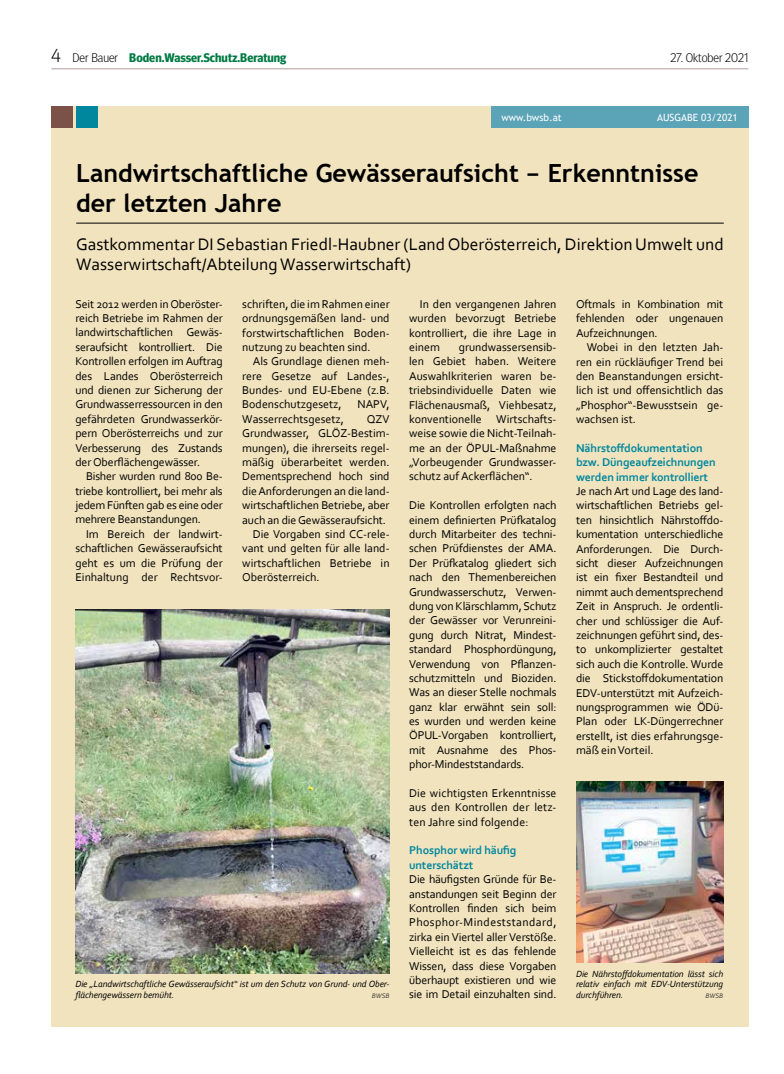
<style>
.page{position:relative;width:784px;height:1074px;background:#fff}
.page>*{position:absolute;margin:0;border:0;box-sizing:border-box;transform-origin:0 0}
.t1{font:700 25px/30px "Trebuchet MS";color:#000}
.t2{font:17.5px/20px "Corbel";color:#000}
.t3{font:700 12.5px "Meta Head OT";color:#007a44}
.t4{font:300 12.5px "Meta Head OT";color:#000}
.t5{font:11.88px/14.4px "Corbel";color:#000;text-align:justify}
.t6{font:700 11.88px/14.4px "Corbel";letter-spacing:-.01em;color:#00879d}
.t7{font:10px "Trebuchet MS";color:#fff}
.t8{font:italic 9.38px/10.6px "Corbel";letter-spacing:-.01em;color:#000}
.t9{font:italic 6.88px "Corbel";color:#423e3b}
.s1{font-weight:300;font-size:18.75px;color:#000}
.s2{font-weight:300;color:#000}
</style>
<div class="page">
<hr style="left:51px;top:68px;width:697px;height:1px;background:#b09f9c">
<div style="left:51px;top:106px;width:697px;height:920px;background:#f1e3be"></div>
<div style="left:51px;top:106px;width:22px;height:22px;background:#7c5248"></div>
<div style="left:76px;top:106px;width:21px;height:22px;background:#00879d"></div>
<div style="left:490px;top:106px;width:258px;height:22px;background:#5ba3b6"></div>
<hr style="left:76px;top:223px;width:647px;height:1px;background:#000">
<img style="left:75px;top:609px;width:314px;height:364px">
<img style="left:576px;top:781px;width:146px;height:181px">
<p class="t3" style="left:51px;top:51px;width:236px"><span class="s1">4</span> <span class="s2">Der Bauer</span> Boden.Wasser.Schutz.Beratung</p>
<p class="t4" style="left:670px;top:51px;width:80px">27. Oktober 2021</p>
<p class="t7" style="left:501px;top:111px;width:62px">www.bwsb.at</p>
<p class="t7" style="left:656px;top:111px;width:82px">AUSGABE 03/2021</p>
<h1 class="t1" style="left:76px;top:158px;width:623px">Landwirtschaftliche Gewässeraufsicht – Erkenntnisse der letzten Jahre</h1>
<h2 class="t2" style="left:76px;top:234px;width:648px">Gastkommentar DI Sebastian Friedl-Haubner (Land Oberösterreich, Direktion Umwelt und<br>Wasserwirtschaft/Abteilung Wasserwirtschaft)</h2>
<p class="t5" style="left:75px;top:296px;width:149px">Seit 2012 werden in Oberöster&shy;reich Betriebe im Rahmen der landwirtschaftlichen Gewäs&shy;seraufsicht kontrolliert. Die Kontrollen erfolgen im Auftrag des Landes Oberösterreich und dienen zur Sicherung der Grundwasserressourcen in den gefährdeten Grundwasserkör&shy;pern Oberösterreichs und zur Verbesserung des Zustands der Oberflächengewässer.</p>
<p class="t5" style="left:75px;top:469px;width:149px;text-indent:11px">Bisher wurden rund 800 Be&shy;triebe kontrolliert, bei mehr als jedem Fünften gab es eine oder mehrere Beanstandungen.</p>
<p class="t5" style="left:75px;top:526px;width:149px;text-indent:11px">Im Bereich der landwirt&shy;schaftlichen Gewässeraufsicht geht es um die Prüfung der Einhaltung der Rechtsvor-</p>
<p class="t5" style="left:242px;top:296px;width:149px">schriften, die im Rahmen einer ordnungsgemäßen land- und forstwirtschaftlichen Boden&shy;nutzung zu beachten sind.</p>
<p class="t5" style="left:242px;top:354px;width:149px;text-indent:11px">Als Grundlage dienen meh&shy;rere Gesetze auf Landes-, Bundes- und EU-Ebene (z.B.<br>Bodenschutzgesetz,</p>
<p class="t5" style="left:357px;top:397px;width:34px">NAPV,</p>
<p class="t5" style="left:242px;top:411px;width:103px">Wasserrechtsgesetz,</p>
<p class="t5" style="left:366px;top:411px;width:24px">QZV</p>
<p class="t5" style="left:242px;top:426px;width:149px">Grundwasser, GLÖZ-Bestim-</p>
<p class="t5" style="left:242px;top:440px;width:149px">mungen), die ihrerseits regel-</p>
<p class="t5" style="left:242px;top:454px;width:149px">mäßig überarbeitet werden.</p>
<p class="t5" style="left:242px;top:469px;width:149px">Dementsprechend hoch sind</p>
<p class="t5" style="left:242px;top:483px;width:149px">die Anforderungen an die land-</p>
<p class="t5" style="left:242px;top:498px;width:149px">wirtschaftlichen Betriebe, aber</p>
<p class="t5" style="left:242px;top:512px;width:145px">auch an die Gewässeraufsicht.</p>
<p class="t5" style="left:253px;top:526px;width:138px">Die Vorgaben sind CC-rele-</p>
<p class="t5" style="left:242px;top:541px;width:149px">vant und gelten für alle land-</p>
<p class="t5" style="left:242px;top:555px;width:149px">wirtschaftlichen Betriebe in</p>
<p class="t5" style="left:242px;top:569px;width:79px">Oberösterreich.</p>
<p class="t8" style="left:75px;top:978px;width:315px">Die „Landwirtschaftliche Gewässeraufsicht“ ist um den Schutz von Grund- und Ober&shy;flächengewässern bemüht.</p>
<p class="t9" style="left:372px;top:991px;width:19px">BWSB</p>
<p class="t5" style="left:409px;top:296px;width:149px;text-indent:11px">In den vergangenen Jahren wurden bevorzugt Betriebe kontrolliert, die ihre Lage in einem</p>
<p class="t5" style="left:409px;top:339px;width:149px;text-indent:50px">grundwassersensib&shy;len Gebiet haben. Weitere Auswahlkriterien waren be&shy;triebsindividuelle Daten wie Flächenausmaß, Viehbesatz, konventionelle Wirtschafts&shy;weise sowie die Nicht-Teilnah&shy;me an der ÖPUL-Maßnahme „Vorbeugender Grundwasser&shy;schutz auf Ackerflächen“.</p>
<p class="t5" style="left:409px;top:498px;width:149px">Die Kontrollen erfolgten nach einem definierten Prüfkatalog durch Mitarbeiter des techni&shy;schen Prüfdienstes der AMA.<br>Der Prüfkatalog gliedert sich nach den Themenbereichen Grundwasserschutz, Verwen&shy;dung von Klärschlamm, Schutz der Gewässer vor Verunreini&shy;gung durch Nitrat, Mindest&shy;standard Phosphordüngung, Verwendung von Pflanzen&shy;schutzmitteln und Bioziden.<br>Was an dieser Stelle nochmals ganz klar erwähnt sein soll: es wurden und werden keine ÖPUL-Vorgaben kontrolliert, mit Ausnahme des Phos&shy;phor-Mindeststandards.</p>
<p class="t5" style="left:409px;top:785px;width:149px">Die wichtigsten Erkenntnisse aus den Kontrollen der letz&shy;ten Jahre sind folgende:</p>
<p class="t6" style="left:409px;top:843px;width:109px">Phosphor wird häufig unterschätzt</p>
<p class="t5" style="left:409px;top:872px;width:149px">Die häufigsten Gründe für Be&shy;anstandungen seit Beginn der Kontrollen finden sich beim Phosphor-Mindeststandard, zirka ein Viertel aller Verstöße.<br>Vielleicht ist es das fehlende Wissen, dass diese Vorgaben überhaupt existieren und wie sie im Detail einzuhalten sind.</p>
<p class="t5" style="left:575px;top:297px;width:149px">Oftmals in Kombination mit fehlenden oder ungenauen Aufzeichnungen.</p>
<p class="t5" style="left:575px;top:340px;width:149px;text-indent:11px">Wobei in den letzten Jah&shy;ren ein rückläufiger Trend bei den Beanstandungen ersicht&shy;lich ist und offensichtlich das „Phosphor“-Bewusstsein ge&shy;wachsen ist.</p>
<p class="t6" style="left:575px;top:440px;width:141px">Nährstoffdokumentation bzw. Düngeaufzeichnungen werden immer kontrolliert</p>
<p class="t5" style="left:575px;top:484px;width:149px">Je nach Art und Lage des land&shy;wirtschaftlichen Betriebs gel&shy;ten hinsichtlich Nährstoffdo&shy;kumentation unterschiedliche Anforderungen. Die Durch&shy;sicht dieser Aufzeichnungen ist ein fixer Bestandteil und nimmt auch dementsprechend Zeit in Anspruch. Je ordentli&shy;cher und schlüssiger die Auf&shy;zeichnungen geführt sind, des&shy;to unkomplizierter gestaltet sich auch die Kontrolle. Wurde die Stickstoffdokumentation EDV-unterstützt mit Aufzeich&shy;nungsprogrammen wie ÖDü-Plan oder LK-Düngerrechner erstellt, ist dies erfahrungsge&shy;mäß ein Vorteil.</p>
<p class="t8" style="left:575px;top:968px;width:149px;text-align:justify">Die Nährstoffdokumentation lässt sich relativ einfach mit EDV-Unterstützung durchführen.</p>
<p class="t9" style="left:705px;top:991px;width:19px">BWSB</p>
</div>
